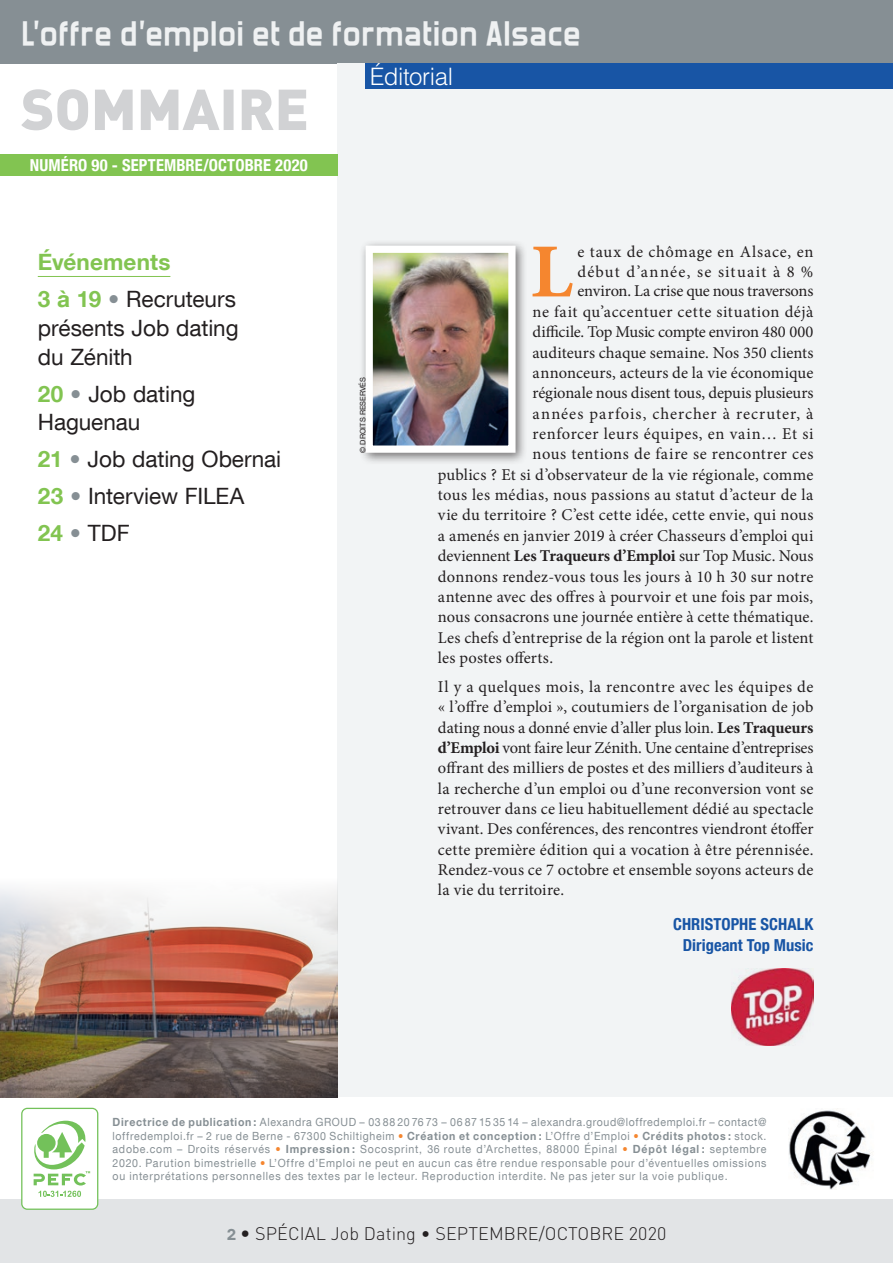
<style>
.page{position:relative;width:893px;height:1263px;background:#fff}
.page>*{position:absolute;margin:0;border:0;box-sizing:border-box;transform-origin:0 0}
.t1{font:700 76.5px "Minion Pro";color:#f5862f}
.t2{font:700 39px "Forgotten Futurist";color:#eff1f2}
.t3{font:300 24px "Helvetica LT Std";letter-spacing:-.02em;color:#fff}
.t4{font:22.5px/28.5px "Helvetica Neue LT Com";letter-spacing:-.005em;color:#231f20}
.t5{font:700 22.5px/37px "Helvetica Neue LT Com";letter-spacing:.005em;color:#82c451}
.t6{font:300 18px "DIN";letter-spacing:.005em;color:#231f20}
.t7{font:16.5px/20.4px "Minion Pro";letter-spacing:.01em;color:#231f20;text-align:justify}
.t8{font:16.5px "Minion Pro";letter-spacing:-.015em;color:#231f20}
.t9{font:16.5px "Minion Pro";letter-spacing:.035em;color:#231f20}
.t10{font:16.5px "Minion Pro";letter-spacing:-.01em;color:#231f20}
.t11{font:16.5px "Minion Pro";letter-spacing:-.02em;color:#231f20}
.t12{font:16.5px "Minion Pro";letter-spacing:.03em;color:#231f20}
.t13{font:16.5px "Minion Pro";letter-spacing:.055em;color:#231f20}
.t14{font:700 condensed 16.5px/21px "Helvetica Neue LT Com";letter-spacing:.005em;color:#1855a5;text-align:center}
.t15{font:700 condensed 16.5px "Helvetica Neue LT Com";letter-spacing:.01em;color:#fff}
.t16{font:16.5px "Minion Pro";letter-spacing:.045em;color:#231f20}
.t17{font:16.5px "Minion Pro";letter-spacing:.07em;color:#231f20}
.t18{font:11.25px/13.5px "Helvetica Neue LT Com";letter-spacing:.07em;color:#868f94;text-align:justify;scale:.94 1}
.t19{font:7.5px "Helvetica Neue LT Com";color:#231f20}
.s1{font-weight:400;color:#868f94}
.s2{font-weight:400;color:#231f20}
.s3{font-weight:700;color:#82c451}
.s4{color:#868f94}
.s5{font-weight:700}
.s6{color:#f5862f}
.s7{font-family:"DIN Bold Alternate";font-weight:400;color:#868f94}
.s8{font-family:"Helvetica Neue LT Com";font-weight:100}
</style>
<div class="page">
<div style="left:0;top:1199px;width:893px;height:64px;background:#e2e4e6"></div>
<div style="left:0;top:0;width:893px;height:64px;background:#868f94"></div>
<div style="left:338px;top:64px;width:555px;height:1033px;background:#f2f4f5"></div>
<div style="left:366px;top:63px;width:527px;height:26px;background:#1855a5"></div>
<svg style="left:21px;top:89px;width:285px;height:41px"></svg>
<div style="left:0;top:154px;width:338px;height:22px;background:#82c451"></div>
<hr style="left:38px;top:276px;width:132px;height:1px;background:#82c451">
<img style="left:0;top:878px;width:338px;height:219px">
<div style="left:359px;top:239px;width:169px;height:226px;background:#231f20;opacity:.6"></div>
<img style="left:374px;top:254px;width:134px;height:191px">
<div style="left:366px;top:246px;width:150px;height:207px;border:7px solid #fff"></div>
<img style="left:35px;top:926px;width:278px;height:84px">
<img style="left:732px;top:968px;width:81px;height:77px">
<img style="left:789px;top:1108px;width:83px;height:81px">
<svg style="left:21px;top:1108px;width:77px;height:102px"></svg>
<div style="left:22px;top:1109px;width:75px;height:99px;background:#fff;border-radius:5px"></div>
<svg style="left:39px;top:1191px;width:42px;height:6px"></svg>
<svg style="left:33px;top:1121px;width:57px;height:64px"></svg>
<h2 class="t2" style="left:21px;top:16px;width:561px">L’offre d’emploi et de formation Alsace</h2>
<h3 class="t3" style="left:370px;top:62px;width:85px">Éditorial</h3>
<p class="t15" style="left:30px;top:155px;width:279px">NUMÉRO 90 - SEPTEMBRE/OCTOBRE 2020</p>
<h3 class="t5" style="left:38px;top:243px;width:200px">Événements<br>3 à 19 <span class="s1">•</span> <span class="s2">Recruteurs</span></h3>
<h3 class="t4" style="left:38px;top:313px;width:202px">présents Job dating du Zénith</h3>
<h3 class="t4" style="left:38px;top:379px;width:159px"><span class="s3">20</span> <span class="s4">•</span> Job dating<br>Haguenau</h3>
<h3 class="t4" style="left:38px;top:440px;width:245px;line-height:37px"><span class="s3">21</span> <span class="s4">•</span> Job dating Obernai<br><span class="s3">23</span> <span class="s4">•</span> Interview FILEA<br><span class="s3">24</span> <span class="s4">•</span> TDF</h3>
<p class="t19" style="left:358px;top:453px;width:77px;rotate:-90deg">© DROITS RESERVÉS</p>
<h1 class="t1" style="left:531px;top:218px;width:44px">L</h1>
<p class="t16" style="left:577px;top:241px;width:237px">e taux de chômage en Alsace, en</p>
<p class="t17" style="left:577px;top:261px;width:237px">début d’année, se situait à 8 %</p>
<p class="t8" style="left:577px;top:280px;width:237px">environ. La crise que nous traversons</p>
<p class="t9" style="left:533px;top:300px;width:282px">ne fait qu’accentuer cette situation déjà</p>
<p class="t11" style="left:533px;top:321px;width:282px">difficile. Top Music compte environ 480 000</p>
<p class="t7" style="left:533px;top:342px;width:282px">auditeurs chaque semaine. Nos 350 clients</p>
<p class="t7" style="left:533px;top:362px;width:282px">annonceurs, acteurs de la vie économique</p>
<p class="t10" style="left:533px;top:382px;width:282px">régionale nous disent tous, depuis plusieurs</p>
<p class="t13" style="left:533px;top:402px;width:282px">années parfois, chercher à recruter, à</p>
<p class="t9" style="left:533px;top:423px;width:282px">renforcer leurs équipes, en vain… Et si</p>
<p class="t12" style="left:533px;top:443px;width:282px">nous tentions de faire se rencontrer ces</p>
<p class="t7" style="left:438px;top:464px;width:377px">publics ? Et si d’observateur de la vie régionale, comme</p>
<p class="t7" style="left:438px;top:485px;width:377px">tous les médias, nous passions au statut d’acteur de la</p>
<p class="t7" style="left:438px;top:505px;width:377px">vie du territoire ? C’est cette idée, cette envie, qui nous</p>
<p class="t7" style="left:438px;top:525px;width:377px">a amenés en janvier 2019 à créer Chasseurs d’emploi qui</p>
<p class="t8" style="left:438px;top:545px;width:377px">deviennent <span class="s5">Les Traqueurs d’Emploi</span> sur Top Music. Nous</p>
<p class="t7" style="left:438px;top:566px;width:377px">donnons rendez-vous tous les jours à 10 h 30 sur notre</p>
<p class="t7" style="left:438px;top:586px;width:377px">antenne avec des offres à pourvoir et une fois par mois,</p>
<p class="t7" style="left:438px;top:607px;width:377px">nous consacrons une journée entière à cette thématique.</p>
<p class="t7" style="left:438px;top:627px;width:377px">Les chefs d’entreprise de la région ont la parole et listent</p>
<p class="t7" style="left:438px;top:648px;width:117px">les postes offerts.</p>
<p class="t7" style="left:438px;top:676px;width:377px">Il y a quelques mois, la rencontre avec les équipes de « l’offre d’emploi », coutumiers de l’organisation de job dating nous a donné envie d’aller plus loin. <span class="s5">Les Traqueurs d’Emploi</span> vont faire leur Zénith. Une centaine d’entreprises offrant des milliers de postes et des milliers d’auditeurs à la recherche d’un emploi ou d’une reconversion vont se retrouver dans ce lieu habituellement dédié au spectacle vivant. Des conférences, des rencontres viendront étoffer cette première édition qui a vocation à être pérennisée.<br>Rendez-vous ce 7 octobre et ensemble soyons acteurs de la vie du territoire.</p>
<p class="t14" style="left:673px;top:914px;width:142px">CHRISTOPHE SCHALK<br>Dirigeant Top Music</p>
<p class="t18" style="left:113px;top:1115px;width:697px"><span class="s5">Directrice de publication :</span> Alexandra GROUD – 03 88 20 76 73 – 06 87 15 35 14 – alexandra.groud@loffredemploi.fr – contact@ loffredemploi.fr – 2 rue de Berne - 67300 Schiltigheim <span class="s6">•</span> <span class="s5">Création et conception :</span> L’Offre d’Emploi <span class="s6">•</span> <span class="s5">Crédits photos :</span> stock. adobe.com – Droits réservés <span class="s6">•</span> <span class="s5">Impression :</span> Socosprint, 36 route d’Archettes, 88000 Épinal <span class="s6">•</span> <span class="s5">Dépôt légal :</span> septembre 2020. Parution bimestrielle <span class="s6">•</span> L’Offre d’Emploi ne peut en aucun cas être rendue responsable pour d’éventuelles omissions ou interprétations personnelles des textes par le lecteur. Reproduction interdite. Ne pas jeter sur la voie publique.</p>
<p class="t6" style="left:227px;top:1222px;width:441px"><span class="s7">2</span> <span class="s8">•</span> SPÉCIAL Job Dating • SEPTEMBRE/OCTOBRE 2020</p>
</div>
